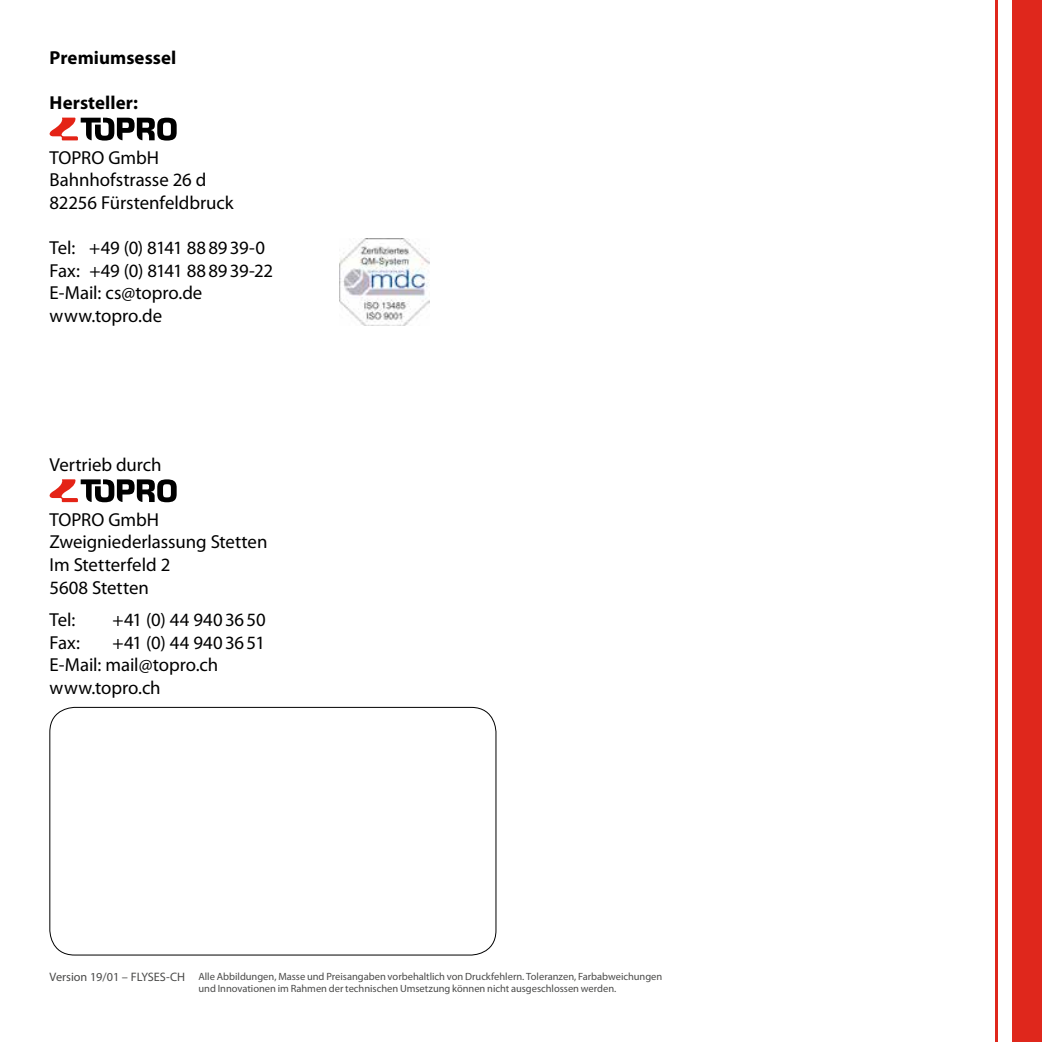
<style>
.page{position:relative;width:1042px;height:1042px;background:#fff}
.page>*{position:absolute;margin:0;border:0;box-sizing:border-box;transform-origin:0 0}
.t1{font:18.9px/22.6px "Myriad Pro";letter-spacing:-.005em;color:#000}
.t2{font:700 18.9px "Myriad Pro";letter-spacing:.005em;color:#000}
.t3{font:10.5px/12.2px "Myriad Pro";color:#4a4a49}
.s1{font-size:12.25px}
</style>
<div class="page">
<img style="left:339px;top:238px;width:90px;height:87px">
<svg style="left:50px;top:118px;width:127px;height:23px"></svg>
<svg style="left:50px;top:479px;width:127px;height:23px"></svg>
<div style="left:1012px;top:0;width:30px;height:1042px;background:#df271c"></div>
<hr style="left:995px;top:0;width:2px;height:1042px;background:#df271c">
<div style="left:50px;top:707px;width:446px;height:248px;border:1px solid #000;border-radius:25px"></div>
<p class="t2" style="left:50px;top:45px;width:128px">Premiumsessel</p>
<p class="t2" style="left:50px;top:90px;width:90px">Hersteller:</p>
<p class="t1" style="left:50px;top:146px;width:186px">TOPRO GmbH<br>Bahnhofstrasse 26 d<br>82256 Fürstenfeldbruck</p>
<p class="t1" style="left:50px;top:236px;width:225px">Tel: +49 (0) 8141 888939-0<br>Fax: +49 (0) 8141 888939-22<br>E-Mail: cs@topro.de www.topro.de</p>
<p class="t1" style="left:50px;top:453px;width:113px">Vertrieb durch</p>
<p class="t1" style="left:50px;top:508px;width:219px">TOPRO GmbH<br>Zweigniederlassung Stetten<br>Im Stetterfeld 2<br>5608 Stetten</p>
<p class="t1" style="left:50px;top:608px;width:27px">Tel:</p>
<p class="t1" style="left:113px;top:608px;width:155px">+41 (0) 44 9403650</p>
<p class="t1" style="left:50px;top:631px;width:32px">Fax:</p>
<p class="t1" style="left:50px;top:631px;width:217px;text-indent:63px">+41 (0) 44 9403651<br>E-Mail: mail@topro.ch www.topro.ch</p>
<p class="t3" style="left:198px;top:970px;width:465px;text-indent:-149px"><span class="s1">Version 19/01 – FLYSES-CH</span> Alle Abbildungen, Masse und Preisangaben vorbehaltlich von Druckfehlern. Toleranzen, Farbabweichungen und Innovationen im Rahmen der technischen Umsetzung können nicht ausgeschlossen werden.</p>
</div>
